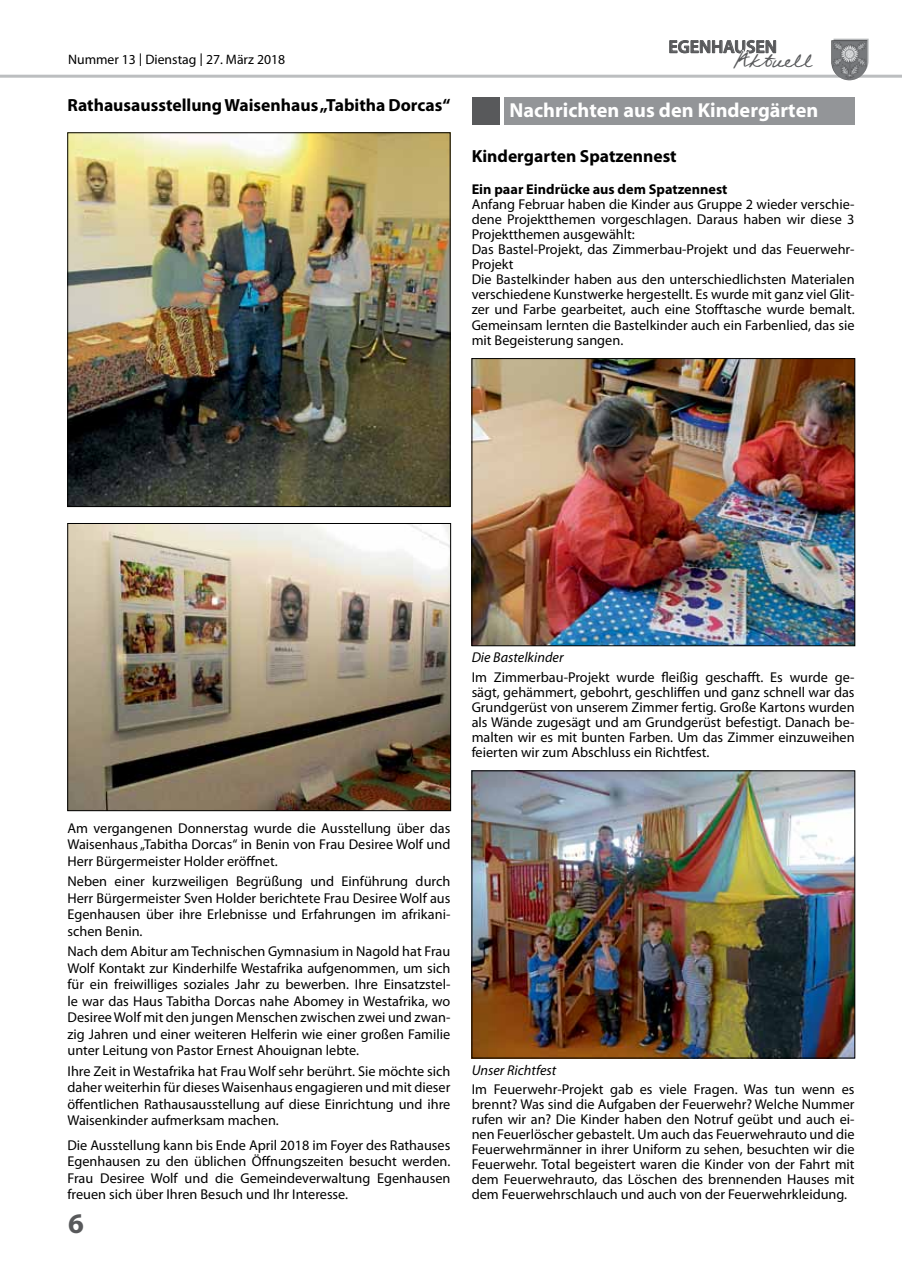
<style>
.page{position:relative;width:902px;height:1280px;background:#fff}
.page>*{position:absolute;margin:0;border:0;box-sizing:border-box;transform-origin:0 0}
.t1{font:700 28.5px "Myriad Pro";color:#58595b}
.t2{font:22.95px "Federico Handwriting";color:#58595b}
.t3{font:700 20.25px "Myriad";color:#fff}
.t4{font:600 18px "Myriad Pro";color:#58595b}
.t5{font:700 17.55px "Myriad Pro";color:#000}
.t6{font:14.25px/15px "Myriad Pro";color:#000;text-align:justify}
.t7{font:700 14.25px "Myriad Pro";color:#000}
.t8{font:italic 14.25px "Myriad Pro";color:#000}
.t9{font:13.65px "Myriad Pro";color:#000}
.s1{font-family:"Lucida Sans"}
</style>
<div class="page">
<hr style="left:0;top:75px;width:901px;height:3px;background:#bcbec0">
<svg style="left:669px;top:40px;width:108px;height:14px"></svg>
<svg style="left:833px;top:39px;width:35px;height:39px"></svg>
<img style="left:831px;top:40px;width:36px;height:40px">
<img style="left:69px;top:134px;width:379px;height:371px">
<div style="left:67px;top:132px;width:383px;height:375px;border:1px solid #000"></div>
<img style="left:69px;top:525px;width:380px;height:284px">
<div style="left:67px;top:523px;width:384px;height:288px;border:1px solid #000"></div>
<div style="left:504px;top:97px;width:350px;height:27px;background:#939598"></div>
<div style="left:471px;top:97px;width:28px;height:28px;background:#58595b"></div>
<img style="left:473px;top:360px;width:380px;height:284px">
<div style="left:471px;top:358px;width:384px;height:288px;border:1px solid #000"></div>
<img style="left:473px;top:773px;width:380px;height:283px">
<div style="left:471px;top:771px;width:384px;height:287px;border:1px solid #000"></div>
<p class="t9" style="left:68px;top:51px;width:218px">Nummer 13 <span class="s1">|</span> Dienstag <span class="s1">|</span> 27. März 2018</p>
<p class="t5" style="left:67px;top:94px;width:384px">Rathausausstellung Waisenhaus „Tabitha Dorcas“</p>
<p class="t4" style="left:668px;top:35px;width:110px">EGENHAUSEN</p>
<h2 class="t2" style="left:733px;top:46px;width:80px">Aktuell</h2>
<h3 class="t3" style="left:509px;top:100px;width:310px">Nachrichten aus den Kindergärten</h3>
<p class="t5" style="left:471px;top:145px;width:206px">Kindergarten Spatzennest</p>
<p class="t7" style="left:471px;top:180px;width:257px">Ein paar Eindrücke aus dem Spatzennest</p>
<p class="t6" style="left:471px;top:197px;width:384px;text-align:left">Anfang Februar haben die Kinder aus Gruppe 2 wieder verschie&shy;dene Projektthemen vorgeschlagen. Daraus haben wir diese 3<br>Projektthemen ausgewählt:<br>Das Bastel-Projekt, das Zimmerbau-Projekt und das Feuerwehr-Projekt<br>Die Bastelkinder haben aus den unterschiedlichsten Materialen verschiedene Kunstwerke hergestellt. Es wurde mit ganz viel Glit&shy;zer und Farbe gearbeitet, auch eine Stofftasche wurde bemalt.<br>Gemeinsam lernten die Bastelkinder auch ein Farbenlied, das sie mit Begeisterung sangen.</p>
<p class="t8" style="left:471px;top:650px;width:93px">Die Bastelkinder</p>
<p class="t6" style="left:471px;top:669px;width:384px">Im Zimmerbau-Projekt wurde fleißig geschafft. Es wurde ge&shy;sägt, gehämmert, gebohrt, geschliffen und ganz schnell war das Grundgerüst von unserem Zimmer fertig. Große Kartons wurden als Wände zugesägt und am Grundgerüst befestigt. Danach be&shy;malten wir es mit bunten Farben. Um das Zimmer einzuweihen feierten wir zum Abschluss ein Richtfest.</p>
<p class="t6" style="left:67px;top:820px;width:384px;line-height:16.5px">Am vergangenen Donnerstag wurde die Ausstellung über das Waisenhaus „Tabitha Dorcas“ in Benin von Frau Desiree Wolf und Herr Bürgermeister Holder eröffnet.</p>
<p class="t6" style="left:67px;top:873px;width:384px;line-height:16.5px">Neben einer kurzweiligen Begrüßung und Einführung durch Herr Bürgermeister Sven Holder berichtete Frau Desiree Wolf aus Egenhausen über ihre Erlebnisse und Erfahrungen im afrikani&shy;schen Benin.</p>
<p class="t6" style="left:67px;top:943px;width:384px;line-height:16.5px">Nach dem Abitur am Technischen Gymnasium in Nagold hat Frau Wolf Kontakt zur Kinderhilfe Westafrika aufgenommen, um sich für ein freiwilliges soziales Jahr zu bewerben. Ihre Einsatzstel&shy;le war das Haus Tabitha Dorcas nahe Abomey in Westafrika, wo Desiree Wolf mit den jungen Menschen zwischen zwei und zwan&shy;zig Jahren und einer weiteren Helferin wie einer großen Familie unter Leitung von Pastor Ernest Ahouignan lebte.</p>
<p class="t6" style="left:67px;top:1062px;width:384px;line-height:16.5px">Ihre Zeit in Westafrika hat Frau Wolf sehr berührt. Sie möchte sich daher weiterhin für dieses Waisenhaus engagieren und mit dieser öffentlichen Rathausausstellung auf diese Einrichtung und ihre Waisenkinder aufmerksam machen.</p>
<p class="t6" style="left:67px;top:1137px;width:384px;line-height:16.5px">Die Ausstellung kann bis Ende April 2018 im Foyer des Rathauses Egenhausen zu den üblichen Öffnungszeiten besucht werden.<br>Frau Desiree Wolf und die Gemeindeverwaltung Egenhausen freuen sich über Ihren Besuch und Ihr Interesse.</p>
<h1 class="t1" style="left:68px;top:1205px;width:17px">6</h1>
<p class="t8" style="left:471px;top:1062px;width:86px">Unser Richtfest</p>
<p class="t6" style="left:471px;top:1081px;width:384px">Im Feuerwehr-Projekt gab es viele Fragen. Was tun wenn es brennt? Was sind die Aufgaben der Feuerwehr? Welche Nummer rufen wir an? Die Kinder haben den Notruf geübt und auch ei&shy;nen Feuerlöscher gebastelt. Um auch das Feuerwehrauto und die Feuerwehrmänner in ihrer Uniform zu sehen, besuchten wir die Feuerwehr. Total begeistert waren die Kinder von der Fahrt mit dem Feuerwehrauto, das Löschen des brennenden Hauses mit dem Feuerwehrschlauch und auch von der Feuerwehrkleidung.</p>
</div>
